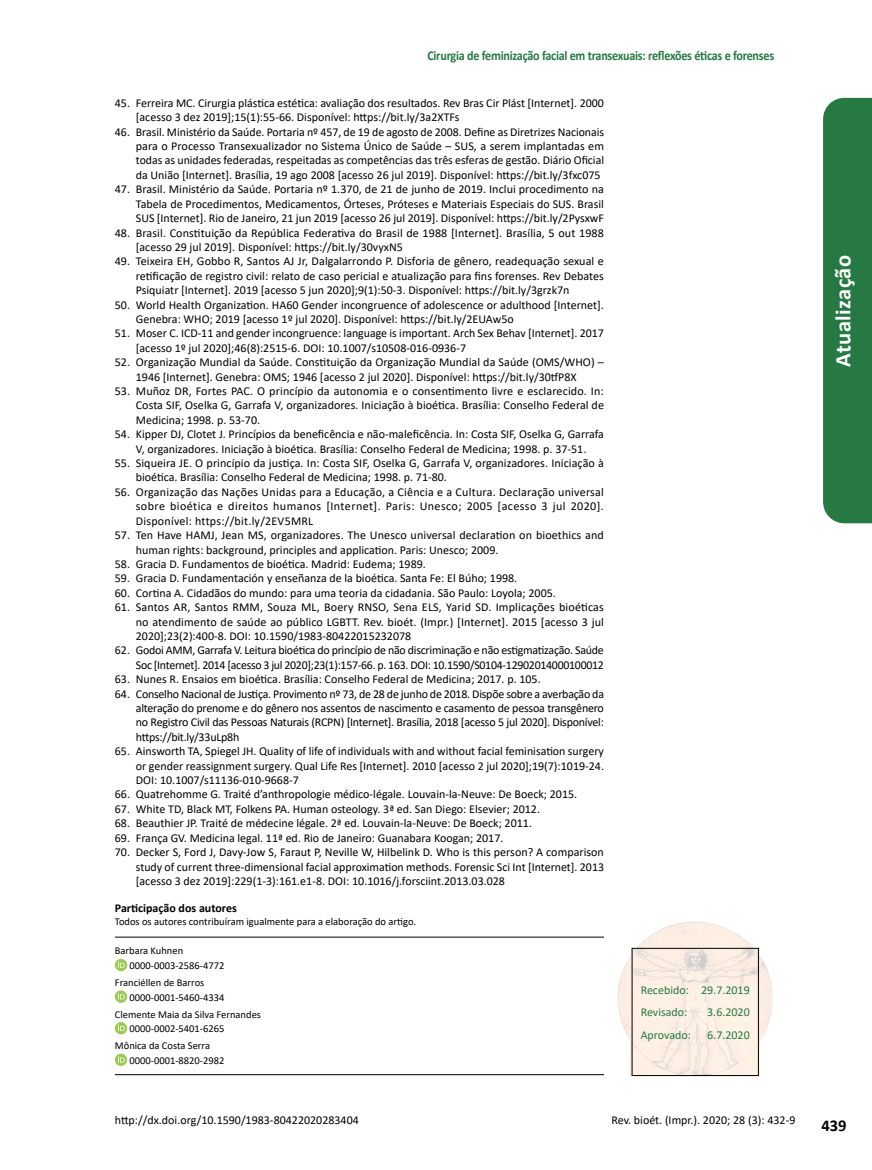
<style>
.page{position:relative;width:872px;height:1170px;background:#fff}
.page>*{position:absolute;margin:0;border:0;box-sizing:border-box;transform-origin:0 0}
.t1{font:700 22.5px "Calibri";letter-spacing:.02em;color:#fff}
.t2{font:700 16.5px "Calibri";color:#000}
.t3{font:700 13.5px "Calibri";letter-spacing:-.02em;color:#267942;scale:.9 1}
.t4{font:12px/14.4px "Calibri";color:#000;text-align:justify}
.t5{font:12px/14.4px "Calibri";letter-spacing:-.025em;color:#000;text-align:right}
.t6{font:12px/23px "Calibri";color:#267942}
.t7{font:700 12px "Calibri";color:#000}
.t8{font:10.5px/14.7px "Calibri";color:#000}
</style>
<div class="page">
<div style="left:823px;top:98px;width:49px;height:425px;background:#267942"></div>
<hr style="left:115px;top:936px;width:489px;height:1px;background:#000">
<hr style="left:115px;top:1074px;width:489px;height:1px;background:#000">
<svg style="left:115px;top:958px;width:12px;height:13px"></svg>
<svg style="left:118px;top:961px;width:7px;height:6px"></svg>
<svg style="left:115px;top:990px;width:12px;height:12px"></svg>
<svg style="left:118px;top:992px;width:7px;height:7px"></svg>
<svg style="left:115px;top:1021px;width:12px;height:13px"></svg>
<svg style="left:118px;top:1024px;width:7px;height:6px"></svg>
<svg style="left:115px;top:1053px;width:12px;height:12px"></svg>
<svg style="left:118px;top:1055px;width:7px;height:7px"></svg>
<img style="left:617px;top:921px;width:156px;height:155px">
<p class="t3" style="left:427px;top:46px;width:387px">Cirurgia de feminização facial em transexuais: reflexões éticas e forenses</p>
<p class="t4" style="left:136px;top:95px;width:469px;text-indent:-21px">45. Ferreira MC. Cirurgia plástica estética: avaliação dos resultados. Rev Bras Cir Plást [Internet]. 2000 [acesso 3 dez 2019];15(1):55-66. Disponível: https://bit.ly/3a2XTFs</p>
<p class="t4" style="left:136px;top:124px;width:470px;text-indent:-21px">46. Brasil. Ministério da Saúde. Portaria nº 457, de 19 de agosto de 2008. Define as Diretrizes Nacionais para o Processo Transexualizador no Sistema Único de Saúde – SUS, a serem implantadas em todas as unidades federadas, respeitadas as competências das três esferas de gestão. Diário Oficial da União [Internet]. Brasília, 19 ago 2008 [acesso 26 jul 2019]. Disponível: https://bit.ly/3fxc075</p>
<p class="t4" style="left:136px;top:182px;width:469px;text-indent:-21px">47. Brasil. Ministério da Saúde. Portaria nº 1.370, de 21 de junho de 2019. Inclui procedimento na Tabela de Procedimentos, Medicamentos, Órteses, Próteses e Materiais Especiais do SUS. Brasil SUS [Internet]. Rio de Janeiro, 21 jun 2019 [acesso 26 jul 2019]. Disponível: https://bit.ly/2PysxwF</p>
<p class="t4" style="left:136px;top:225px;width:469px;text-indent:-21px">48. Brasil. Constituição da República Federativa do Brasil de 1988 [Internet]. Brasília, 5 out 1988 [acesso 29 jul 2019]. Disponível: https://bit.ly/30vyxN5</p>
<p class="t4" style="left:136px;top:254px;width:469px;text-indent:-21px">49. Teixeira EH, Gobbo R, Santos AJ Jr, Dalgalarrondo P. Disforia de gênero, readequação sexual e retificação de registro civil: relato de caso pericial e atualização para fins forenses. Rev Debates Psiquiatr [Internet]. 2019 [acesso 5 jun 2020];9(1):50-3. Disponível: https://bit.ly/3grzk7n</p>
<p class="t4" style="left:136px;top:297px;width:469px;text-indent:-21px">50. World Health Organization. HA60 Gender incongruence of adolescence or adulthood [Internet].<br>Genebra: WHO; 2019 [acesso 1º jul 2020]. Disponível: https://bit.ly/2EUAw5o</p>
<p class="t4" style="left:136px;top:326px;width:469px;text-indent:-21px">51. Moser C. ICD-11 and gender incongruence: language is important. Arch Sex Behav [Internet]. 2017 [acesso 1º jul 2020];46(8):2515-6. DOI: 10.1007/s10508-016-0936-7</p>
<p class="t4" style="left:115px;top:355px;width:490px;text-align:center">52. Organização Mundial da Saúde. Constituição da Organização Mundial da Saúde (OMS/WHO) –<br>1946 [Internet]. Genebra: OMS; 1946 [acesso 2 jul 2020]. Disponível: https://bit.ly/30tfP8X</p>
<p class="t4" style="left:136px;top:383px;width:470px;text-indent:-21px">53. Muñoz DR, Fortes PAC. O princípio da autonomia e o consentimento livre e esclarecido. In:<br>Costa SIF, Oselka G, Garrafa V, organizadores. Iniciação à bioética. Brasília: Conselho Federal de Medicina; 1998. p. 53-70.</p>
<p class="t4" style="left:115px;top:427px;width:490px;text-align:center">54. Kipper DJ, Clotet J. Princípios da beneficência e não-maleficência. In: Costa SIF, Oselka G, Garrafa<br>V, organizadores. Iniciação à bioética. Brasília: Conselho Federal de Medicina; 1998. p. 37-51.</p>
<p class="t4" style="left:136px;top:455px;width:469px;text-indent:-21px">55. Siqueira JE. O princípio da justiça. In: Costa SIF, Oselka G, Garrafa V, organizadores. Iniciação à bioética. Brasília: Conselho Federal de Medicina; 1998. p. 71-80.</p>
<p class="t4" style="left:136px;top:484px;width:469px;text-indent:-21px">56. Organização das Nações Unidas para a Educação, a Ciência e a Cultura. Declaração universal sobre bioética e direitos humanos [Internet]. Paris: Unesco; 2005 [acesso 3 jul 2020].<br>Disponível: https://bit.ly/2EV5MRL</p>
<p class="t4" style="left:136px;top:527px;width:469px;text-indent:-21px">57. Ten Have HAMJ, Jean MS, organizadores. The Unesco universal declaration on bioethics and human rights: background, principles and application. Paris: Unesco; 2009.</p>
<p class="t4" style="left:115px;top:556px;width:312px">58. Gracia D. Fundamentos de bioética. Madrid: Eudema; 1989.</p>
<p class="t4" style="left:115px;top:571px;width:404px">59. Gracia D. Fundamentación y enseñanza de la bioética. Santa Fe: El Búho; 1998.</p>
<p class="t4" style="left:115px;top:585px;width:442px">60. Cortina A. Cidadãos do mundo: para uma teoria da cidadania. São Paulo: Loyola; 2005.</p>
<p class="t4" style="left:136px;top:599px;width:469px;text-indent:-21px">61. Santos AR, Santos RMM, Souza ML, Boery RNSO, Sena ELS, Yarid SD. Implicações bioéticas no atendimento de saúde ao público LGBTT. Rev. bioét. (Impr.) [Internet]. 2015 [acesso 3 jul 2020];23(2):400-8. DOI: 10.1590/1983-80422015232078</p>
<p class="t5" style="left:115px;top:643px;width:490px">62. Godoi AMM, Garrafa V. Leitura bioética do princípio de não discriminação e não estigmatização. Saúde<br>Soc [Internet]. 2014 [acesso 3 jul 2020];23(1):157-66. p. 163. DOI: 10.1590/S0104-12902014000100012</p>
<p class="t4" style="left:115px;top:671px;width:427px">63. Nunes R. Ensaios em bioética. Brasília: Conselho Federal de Medicina; 2017. p. 105.</p>
<p class="t4" style="left:136px;top:686px;width:470px;text-indent:-21px">64. Conselho Nacional de Justiça. Provimento nº 73, de 28 de junho de 2018. Dispõe sobre a averbação da alteração do prenome e do gênero nos assentos de nascimento e casamento de pessoa transgênero no Registro Civil das Pessoas Naturais (RCPN) [Internet]. Brasília, 2018 [acesso 5 jul 2020]. Disponível: https://bit.ly/33uLp8h</p>
<p class="t4" style="left:136px;top:743px;width:470px;text-indent:-21px">65. Ainsworth TA, Spiegel JH. Quality of life of individuals with and without facial feminisation surgery or gender reassignment surgery. Qual Life Res [Internet]. 2010 [acesso 2 jul 2020];19(7):1019-24.<br>DOI: 10.1007/s11136-010-9668-7</p>
<p class="t4" style="left:115px;top:787px;width:464px">66. Quatrehomme G. Traité d’anthropologie médico-légale. Louvain-la-Neuve: De Boeck; 2015.</p>
<p class="t4" style="left:115px;top:801px;width:427px">67. White TD, Black MT, Folkens PA. Human osteology. 3ª ed. San Diego: Elsevier; 2012.</p>
<p class="t4" style="left:115px;top:815px;width:419px">68. Beauthier JP. Traité de médecine légale. 2ª ed. Louvain-la-Neuve: De Boeck; 2011.</p>
<p class="t4" style="left:115px;top:830px;width:390px">69. França GV. Medicina legal. 11ª ed. Rio de Janeiro: Guanabara Koogan; 2017.</p>
<p class="t4" style="left:136px;top:844px;width:470px;text-indent:-21px">70. Decker S, Ford J, Davy-Jow S, Faraut P, Neville W, Hilbelink D. Who is this person? A comparison study of current three-dimensional facial approximation methods. Forensic Sci Int [Internet]. 2013 [acesso 3 dez 2019]:229(1-3):161.e1-8. DOI: 10.1016/j.forsciint.2013.03.028</p>
<p class="t7" style="left:115px;top:899px;width:123px">Participação dos autores</p>
<p class="t8" style="left:115px;top:913px;width:303px">Todos os autores contribuíram igualmente para a elaboração do artigo.</p>
<p class="t8" style="left:130px;top:943px;width:96px;text-indent:-15px">Barbara Kuhnen<br>0000-0003-2586-4772</p>
<p class="t8" style="left:130px;top:974px;width:96px;text-indent:-15px">Franciéllen de Barros<br>0000-0001-5460-4334</p>
<p class="t8" style="left:130px;top:1006px;width:133px;text-indent:-15px">Clemente Maia da Silva Fernandes<br>0000-0002-5401-6265</p>
<p class="t8" style="left:130px;top:1037px;width:96px;text-indent:-15px">Mônica da Costa Serra<br>0000-0001-8820-2982</p>
<p class="t6" style="left:640px;top:977px;width:111px">Recebido: 29.7.2019<br>Revisado:</p>
<p class="t6" style="left:707px;top:1000px;width:44px">3.6.2020</p>
<p class="t6" style="left:640px;top:1023px;width:52px">Aprovado:</p>
<p class="t6" style="left:707px;top:1023px;width:44px">6.7.2020</p>
<p class="t4" style="left:115px;top:1112px;width:245px">http://dx.doi.org/10.1590/1983-80422020283404</p>
<p class="t4" style="left:611px;top:1112px;width:185px">Rev. bioét. (Impr.). 2020; 28 (3): 432-9</p>
<h1 class="t1" style="left:827px;top:366px;width:113px;rotate:-90deg">Atualização</h1>
<h2 class="t2" style="left:821px;top:1113px;width:27px">439</h2>
</div>
